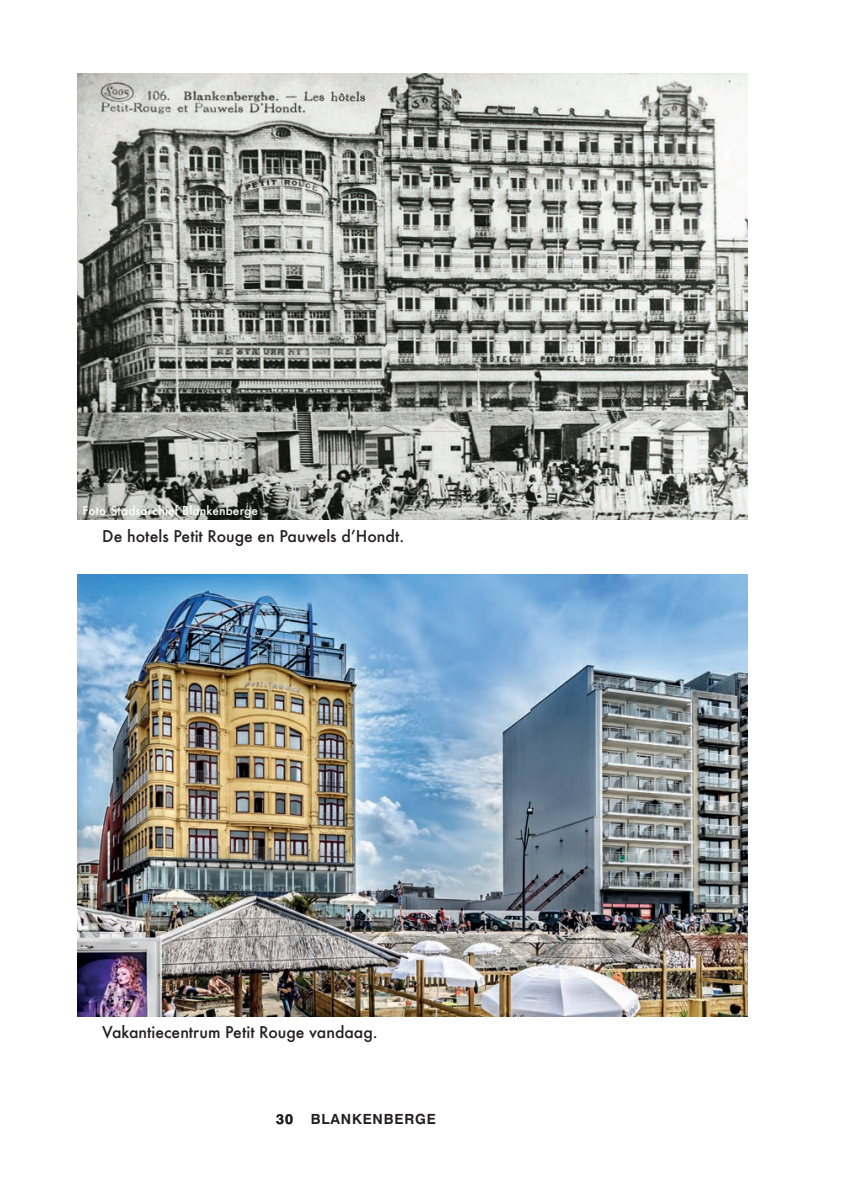
<style>
.page{position:relative;width:848px;height:1189px;background:#fff}
.page>*{position:absolute;margin:0;border:0;box-sizing:border-box;transform-origin:0 0}
.t1{font:500 15.75px "Futura";color:#231f20}
.t2{font:700 14px "Swiss 721 BT";letter-spacing:.055em;color:#231f20}
.t3{font:500 11.9px "Futura";letter-spacing:.01em;color:#fff}
</style>
<div class="page">
<img style="left:77px;top:574px;width:670px;height:442px">
<img style="left:77px;top:73px;width:670px;height:447px">
<p class="t3" style="left:82px;top:502px;width:177px">Foto Stadsarchief Blankenberge</p>
<p class="t1" style="left:102px;top:525px;width:303px">De hotels Petit Rouge en Pauwels d’Hondt.</p>
<p class="t1" style="left:102px;top:1021px;width:277px">Vakantiecentrum Petit Rouge vandaag.</p>
<p class="t2" style="left:276px;top:1110px;width:19px">30</p>
<p class="t2" style="left:310px;top:1110px;width:127px">BLANKENBERGE</p>
</div>
